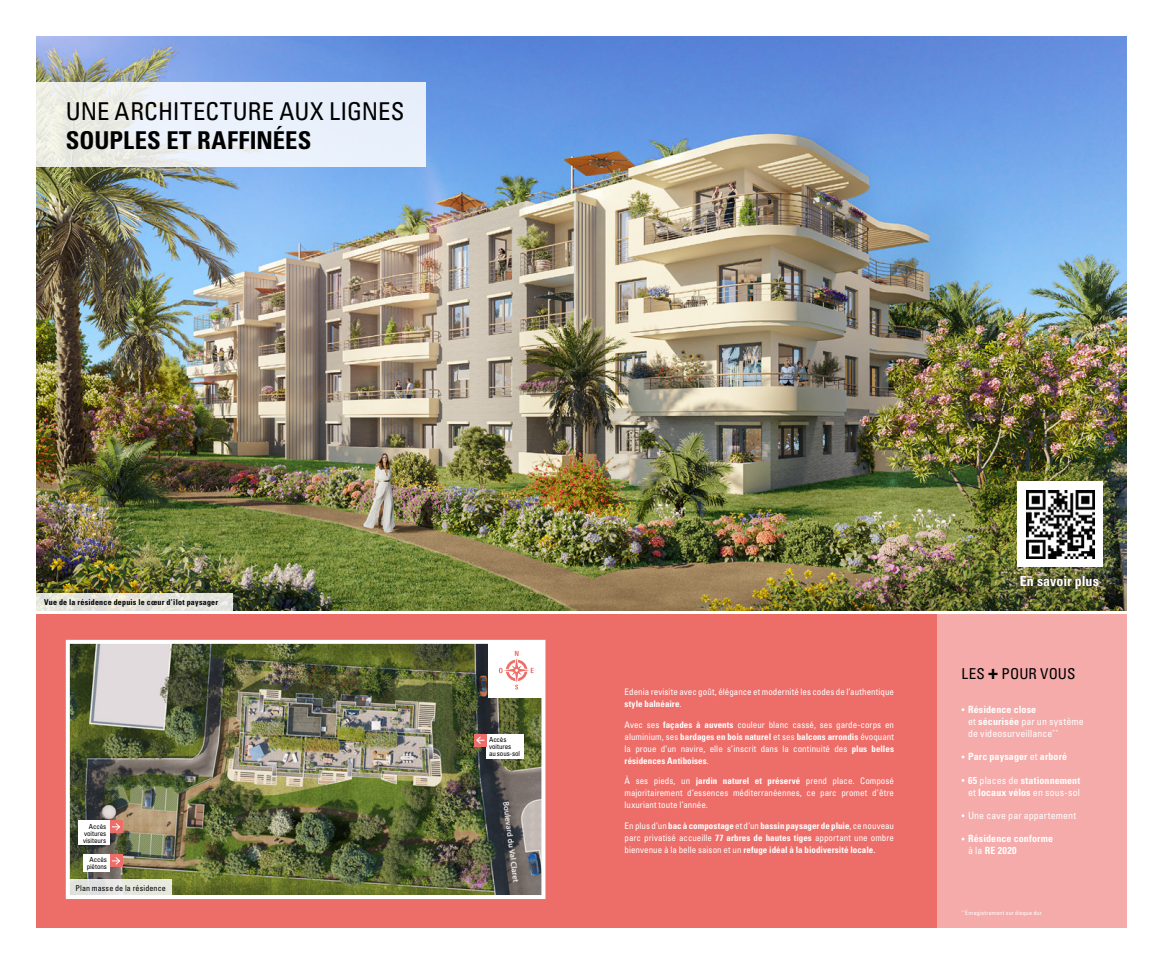
<style>
.page{position:relative;width:1163px;height:964px;background:#fff}
.page>*{position:absolute;margin:0;border:0;box-sizing:border-box;transform-origin:0 0}
.t1{font:condensed 24.6px "Univers LT Std";letter-spacing:.005em;color:#000}
.t2{font:700 condensed 24.6px "Univers LT Std";letter-spacing:.01em;color:#000}
.t3{font:condensed 15px "Univers LT Std";letter-spacing:.01em;color:#000}
.t4{font:700 condensed 14px "Univers LT Std";letter-spacing:-.005em;color:#fff}
.t5{font:700 condensed 10px/12px "Univers LT Std";letter-spacing:.01em;color:#fff}
.t6{font:condensed 10px/12px "Univers LT Std";letter-spacing:.005em;color:#fff}
.t7{font:condensed 9px/12px "Univers LT Std";letter-spacing:.005em;color:#fff;text-align:justify}
.t8{font:700 condensed 8px "Univers LT Std";letter-spacing:.025em;color:#000}
.t9{font:condensed 8px "Univers LT Std";letter-spacing:.015em;color:#000}
.t10{font:condensed 7px/7px "Univers LT Std";letter-spacing:-.015em;color:#000;text-align:justify}
.t11{font:condensed 6px "Univers LT Std";letter-spacing:.03em;color:#fff}
.s1{font-weight:700}
.s2{font-weight:700;font-size:20px}
.s3{font-weight:400}
</style>
<div class="page">
<img style="left:36px;top:36px;width:1090px;height:574px">
<div style="left:36px;top:615px;width:899px;height:313px;background:#ed6d68"></div>
<div style="left:929px;top:615px;width:197px;height:313px;background:#f4aba9"></div>
<div style="left:1014px;top:573px;width:84px;height:19px;background:#000;opacity:.85"></div>
<div style="left:1017px;top:482px;width:85px;height:85px;background:#fff"></div>
<img style="left:1026px;top:490px;width:68px;height:68px">
<svg style="left:36px;top:593px;width:196px;height:17px;background:#e4e4dc"></svg>
<img style="left:65px;top:639px;width:481px;height:260px">
<svg style="left:36px;top:82px;width:390px;height:85px;background:#eaeff4"></svg>
<div style="left:488px;top:643px;width:54px;height:54px;background:#fff"></div>
<svg style="left:499px;top:651px;width:34px;height:38px"></svg>
<div style="left:69px;top:879px;width:103px;height:17px;background:#e6e7de"></div>
<div style="left:78px;top:821px;width:32px;height:24px;background:#fff"></div>
<div style="left:110px;top:821px;width:12px;height:12px;background:#ed6e69"></div>
<svg style="left:112px;top:823px;width:8px;height:8px"></svg>
<div style="left:110px;top:855px;width:12px;height:12px;background:#ed6e69"></div>
<svg style="left:112px;top:857px;width:8px;height:8px"></svg>
<div style="left:83px;top:855px;width:27px;height:17px;background:#fff"></div>
<div style="left:486px;top:734px;width:37px;height:24px;background:#fff"></div>
<div style="left:474px;top:734px;width:12px;height:12px;background:#ed6e69"></div>
<svg style="left:476px;top:736px;width:8px;height:8px"></svg>
<h1 class="t1" style="left:66px;top:96px;width:340px">UNE ARCHITECTURE AUX LIGNES</h1>
<h1 class="t2" style="left:66px;top:125px;width:247px">SOUPLES ET RAFFINÉES</h1>
<p class="t8" style="left:44px;top:597px;width:175px">Vue de la résidence depuis le cœur d’îlot paysager</p>
<p class="t10" style="left:83px;top:822px;width:25px;text-indent:6px">Accès voitures visiteurs</p>
<p class="t10" style="left:87px;top:856px;width:22px;text-align:center">Accès piétons</p>
<p class="t9" style="left:75px;top:883px;width:92px">Plan masse de la résidence</p>
<p class="t10" style="left:489px;top:736px;width:32px;text-align:left">Accès voitures<br>au sous-sol</p>
<p class="t7" style="left:624px;top:686px;width:271px">Edenia revisite avec goût, élégance et modernité les codes de l’authentique <span class="s1">style balnéaire</span>.</p>
<p class="t7" style="left:624px;top:718px;width:271px">Avec ses <span class="s1">façades à auvents</span> couleur blanc cassé, ses garde-corps en aluminium, ses <span class="s1">bardages en bois naturel</span> et ses <span class="s1">balcons arrondis</span> évoquant la proue d’un navire, elle s’inscrit dans la continuité des <span class="s1">plus belles résidences Antiboises</span>.</p>
<p class="t7" style="left:624px;top:775px;width:271px">À ses pieds, un <span class="s1">jardin naturel et préservé</span> prend place. Composé majoritairement d’essences méditerranéennes, ce parc promet d’être luxuriant toute l’année.</p>
<p class="t7" style="left:624px;top:819px;width:271px">En plus d’un <span class="s1">bac à compostage</span> et d’un <span class="s1">bassin paysager de pluie</span>, ce nouveau parc privatisé accueille <span class="s1">77 arbres de hautes tiges</span> apportant une ombre bienvenue à la belle saison et un <span class="s1">refuge idéal à la biodiversité locale.</span></p>
<h3 class="t4" style="left:1019px;top:572px;width:81px">En savoir plus</h3>
<h2 class="t3" style="left:961px;top:664px;width:115px">LES <span class="s2">+</span> POUR VOUS</h2>
<p class="t6" style="left:967px;top:703px;width:117px"><span class="s1">Résidence close<br></span>et <span class="s1">sécurisée</span> par un système de videosurveillance<sup>**</sup></p>
<p class="t5" style="left:967px;top:751px;width:101px">Parc paysager <span class="s3">et</span> arboré</p>
<p class="t5" style="left:967px;top:774px;width:114px">65 <span class="s3">places de</span> stationnement <span class="s3">et</span> locaux vélos <span class="s3">en sous-sol</span></p>
<p class="t6" style="left:967px;top:809px;width:110px">Une cave par appartement</p>
<p class="t5" style="left:967px;top:833px;width:87px">Résidence conforme <span class="s3">à la</span> RE 2020</p>
<p class="t11" style="left:961px;top:909px;width:83px"><sup>**</sup>Enregistrement sur disque dur.</p>
</div>
